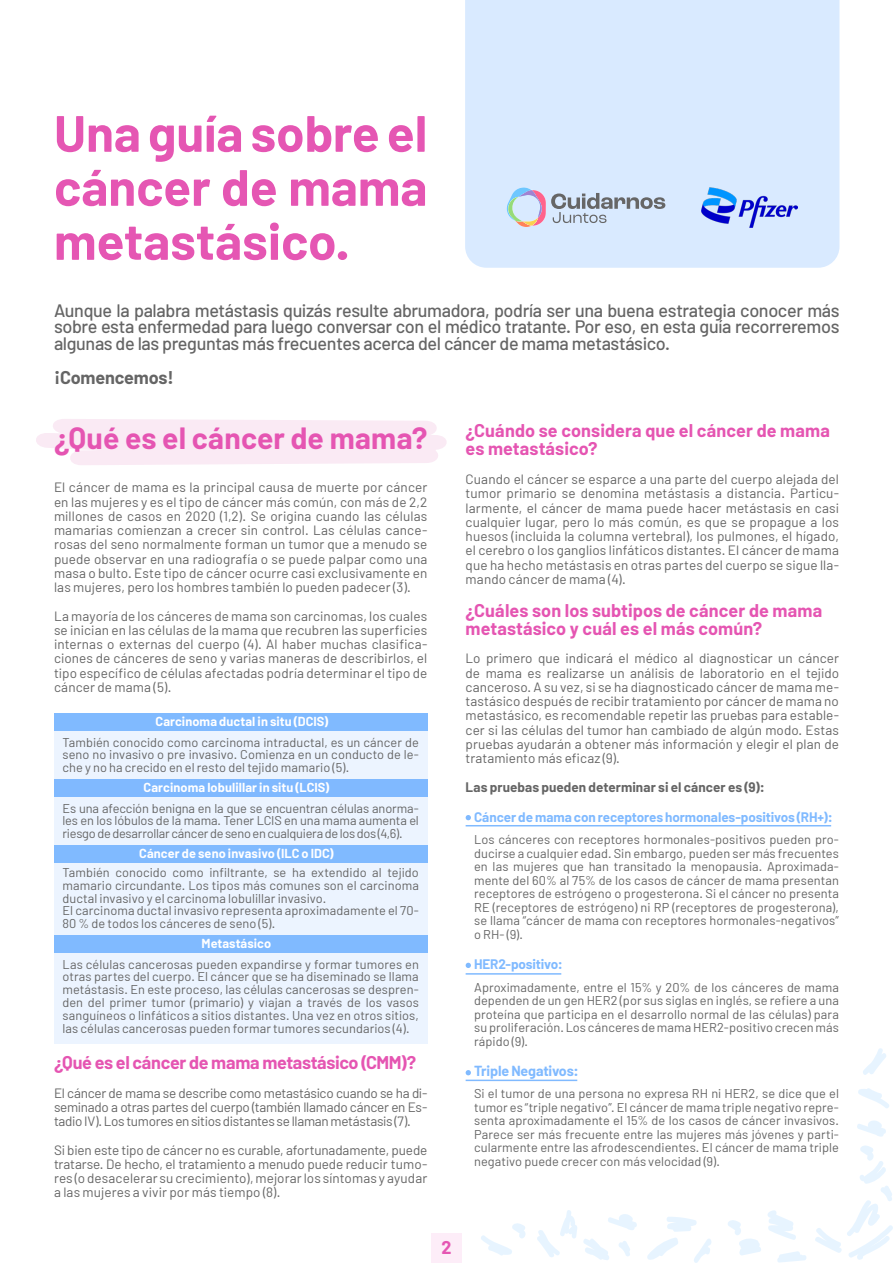
<style>
.page{position:relative;width:893px;height:1263px;background:#fff}
.page>*{position:absolute;margin:0;border:0;box-sizing:border-box;transform-origin:0 0}
.t1{font:700 51px/54px "Barlow";color:#e556b3;text-align:justify}
.t2{font:700 30px "Barlow";letter-spacing:.005em;color:#e555b2}
.t3{font:500 18px/16.5px "Barlow";letter-spacing:-.02em;color:#656565;text-align:justify}
.t4{font:700 18px/18px "Barlow";letter-spacing:.005em;color:#e555b2}
.t5{font:700 18px "Barlow";letter-spacing:-.02em;color:#e555b2}
.t6{font:700 18px "Barlow";letter-spacing:-.01em;color:#656565}
.t7{font:700 18px "Barlow";color:#e556b3}
.t8{font:700 14.25px "Barlow";letter-spacing:-.015em;color:#80baff}
.t9{font:13.5px/14.2px "Barlow";letter-spacing:.005em;color:#656565;text-align:justify}
.t10{font:700 13.5px "Barlow";letter-spacing:-.01em;color:#80baff}
.t11{font:700 13.5px "Barlow";letter-spacing:.005em;color:#656565}
.t12{font:12.75px/13.5px "Barlow";letter-spacing:.005em;color:#656565;text-align:justify}
.t13{font:700 12.75px "Barlow";letter-spacing:.005em;color:#fff}
</style>
<div class="page">
<div style="left:431px;top:1233px;width:31px;height:30px;background:#fdedf8"></div>
<svg style="left:36px;top:419px;width:411px;height:46px;background:#faecf5"></svg>
<div style="left:465px;top:0;width:374px;height:268px;background:#d9eaff"></div>
<div style="left:54px;top:726px;width:373px;height:318px;background:#ecf4ff"></div>
<div style="left:54px;top:713px;width:373px;height:17px;background:#80baff"></div>
<div style="left:54px;top:779px;width:373px;height:17px;background:#80b9ff"></div>
<div style="left:54px;top:846px;width:373px;height:17px;background:#80baff"></div>
<div style="left:54px;top:935px;width:373px;height:17px;background:#80baff"></div>
<hr style="left:466px;top:825px;width:365px;height:1px;background:#80baff">
<hr style="left:466px;top:973px;width:95px;height:2px;background:#80baff">
<hr style="left:466px;top:1079px;width:111px;height:2px;background:#80baff">
<svg style="left:466px;top:815px;width:5px;height:5px"></svg>
<svg style="left:466px;top:963px;width:5px;height:5px"></svg>
<svg style="left:466px;top:1070px;width:5px;height:5px"></svg>
<img style="left:701px;top:188px;width:97px;height:39px">
<svg style="left:505px;top:188px;width:160px;height:40px;background:#c5cfdf"></svg>
<svg style="left:647px;top:1217px;width:64px;height:46px"></svg>
<svg style="left:857px;top:1120px;width:29px;height:17px"></svg>
<svg style="left:858px;top:1088px;width:31px;height:20px"></svg>
<svg style="left:728px;top:1210px;width:78px;height:53px"></svg>
<svg style="left:863px;top:1048px;width:23px;height:27px"></svg>
<svg style="left:537px;top:1210px;width:100px;height:50px"></svg>
<svg style="left:815px;top:1145px;width:78px;height:115px"></svg>
<svg style="left:481px;top:1223px;width:45px;height:33px"></svg>
<h1 class="t1" style="left:54px;top:106px;width:375px">Una guía sobre el cáncer de mama metastásico.</h1>
<p class="t3" style="left:54px;top:302px;width:787px">Aunque la palabra metástasis quizás resulte abrumadora, podría ser una buena estrategia conocer más sobre esta enfermedad para luego conversar con el médico tratante. Por eso, en esta guía recorreremos algunas de las preguntas más frecuentes acerca del cáncer de mama metastásico.</p>
<h3 class="t6" style="left:54px;top:367px;width:121px">¡Comencemos!</h3>
<h2 class="t2" style="left:54px;top:419px;width:375px">¿Qué es el cáncer de mama?</h2>
<p class="t9" style="left:54px;top:480px;width:375px">El cáncer de mama es la principal causa de muerte por cáncer en las mujeres y es el tipo de cáncer más común, con más de 2,2 millones de casos en 2020 (1,2). Se origina cuando las células mamarias comienzan a crecer sin control. Las células cance&shy;rosas del seno normalmente forman un tumor que a menudo se puede observar en una radiografía o se puede palpar como una masa o bulto. Este tipo de cáncer ocurre casi exclusivamente en las mujeres, pero los hombres también lo pueden padecer (3).</p>
<p class="t9" style="left:54px;top:608px;width:375px">La mayoría de los cánceres de mama son carcinomas, los cuales se inician en las células de la mama que recubren las superficies internas o externas del cuerpo (4). Al haber muchas clasifica&shy;ciones de cánceres de seno y varias maneras de describirlos, el tipo específico de células afectadas podría determinar el tipo de cáncer de mama (5).</p>
<p class="t13" style="left:156px;top:714px;width:174px">Carcinoma ductal in situ (DCIS)</p>
<p class="t12" style="left:62px;top:735px;width:358px;line-height:12.8px">También conocido como carcinoma intraductal, es un cáncer de seno no invasivo o pre invasivo. Comienza en un conducto de le&shy;che y no ha crecido en el resto del tejido mamario (5).</p>
<p class="t13" style="left:144px;top:780px;width:187px">Carcinoma lobulillar in situ (LCIS)</p>
<p class="t12" style="left:62px;top:801px;width:358px;line-height:12.8px">Es una afección benigna en la que se encuentran células anorma&shy;les en los lóbulos de la mama. Tener LCIS en una mama aumenta el riesgo de desarrollar cáncer de seno en cualquiera de los dos (4,6).</p>
<p class="t13" style="left:139px;top:846px;width:196px">Cáncer de seno invasivo (ILC o IDC)</p>
<p class="t12" style="left:62px;top:866px;width:358px;line-height:12.8px;text-align:left">También conocido como infiltrante, se ha extendido al tejido mamario circundante. Los tipos más comunes son el carcinoma ductal invasivo y el carcinoma lobulillar invasivo.<br>El carcinoma ductal invasivo representa aproximadamente el 70- 80 % de todos los cánceres de seno (5).</p>
<p class="t13" style="left:202px;top:936px;width:71px">Metastásico</p>
<p class="t12" style="left:62px;top:957px;width:358px;line-height:12.9px">Las células cancerosas pueden expandirse y formar tumores en otras partes del cuerpo. El cáncer que se ha diseminado se llama metástasis. En este proceso, las células cancerosas se despren&shy;den del primer tumor (primario) y viajan a través de los vasos sanguíneos o linfáticos a sitios distantes. Una vez en otros sitios, las células cancerosas pueden formar tumores secundarios (4).</p>
<h3 class="t5" style="left:54px;top:1051px;width:364px">¿Qué es el cáncer de mama metastásico (CMM)?</h3>
<p class="t9" style="left:54px;top:1085px;width:375px">El cáncer de mama se describe como metastásico cuando se ha di&shy;seminado a otras partes del cuerpo (también llamado cáncer en Es&shy;tadio IV). Los tumores en sitios distantes se llaman metástasis (7).</p>
<p class="t9" style="left:54px;top:1142px;width:375px">Si bien este tipo de cáncer no es curable, afortunadamente, puede tratarse. De hecho, el tratamiento a menudo puede reducir tumo&shy;res (o desacelerar su crecimiento), mejorar los síntomas y ayudar a las mujeres a vivir por más tiempo (8).</p>
<h3 class="t4" style="left:466px;top:421px;width:366px">¿Cuándo se considera que el cáncer de mama es metastásico?</h3>
<p class="t9" style="left:466px;top:472px;width:375px">Cuando el cáncer se esparce a una parte del cuerpo alejada del tumor primario se denomina metástasis a distancia. Particu&shy;larmente, el cáncer de mama puede hacer metástasis en casi cualquier lugar, pero lo más común, es que se propague a los huesos (incluida la columna vertebral), los pulmones, el hígado, el cerebro o los ganglios linfáticos distantes. El cáncer de mama que ha hecho metástasis en otras partes del cuerpo se sigue lla&shy;mando cáncer de mama (4).</p>
<h3 class="t4" style="left:466px;top:601px;width:358px">¿Cuáles son los subtipos de cáncer de mama metastásico y cuál es el más común?</h3>
<p class="t9" style="left:466px;top:651px;width:375px">Lo primero que indicará el médico al diagnosticar un cáncer de mama es realizarse un análisis de laboratorio en el tejido canceroso. A su vez, si se ha diagnosticado cáncer de mama me&shy;tastásico después de recibir tratamiento por cáncer de mama no metastásico, es recomendable repetir las pruebas para estable&shy;cer si las células del tumor han cambiado de algún modo. Estas pruebas ayudarán a obtener más información y elegir el plan de tratamiento más eficaz (9).</p>
<p class="t11" style="left:466px;top:778px;width:301px">Las pruebas pueden determinar si el cáncer es (9):</p>
<p class="t10" style="left:474px;top:808px;width:360px">Cáncer de mama con receptores hormonales-positivos (RH+):</p>
<p class="t12" style="left:474px;top:832px;width:366px">Los cánceres con receptores hormonales-positivos pueden pro&shy;ducirse a cualquier edad. Sin embargo, pueden ser más frecuentes en las mujeres que han transitado la menopausia. Aproximada&shy;mente del 60% al 75% de los casos de cáncer de mama presentan receptores de estrógeno o progesterona. Si el cáncer no presenta RE (receptores de estrógeno) ni RP (receptores de progesterona), se llama “cáncer de mama con receptores hormonales-negativos” o RH- (9).</p>
<p class="t10" style="left:474px;top:956px;width:90px">HER2-positivo:</p>
<p class="t12" style="left:474px;top:980px;width:366px">Aproximadamente, entre el 15% y 20% de los cánceres de mama dependen de un gen HER2 (por sus siglas en inglés, se refiere a una proteína que participa en el desarrollo normal de las células) para su proliferación. Los cánceres de mama HER2-positivo crecen más rápido (9).</p>
<p class="t8" style="left:474px;top:1062px;width:106px">Triple Negativos:</p>
<p class="t12" style="left:474px;top:1087px;width:366px">Si el tumor de una persona no expresa RH ni HER2, se dice que el tumor es “triple negativo”. El cáncer de mama triple negativo repre&shy;senta aproximadamente el 15% de los casos de cáncer invasivos.<br>Parece ser más frecuente entre las mujeres más jóvenes y parti&shy;cularmente entre las afrodescendientes. El cáncer de mama triple negativo puede crecer con más velocidad (9).</p>
<h3 class="t7" style="left:441px;top:1237px;width:12px">2</h3>
</div>
